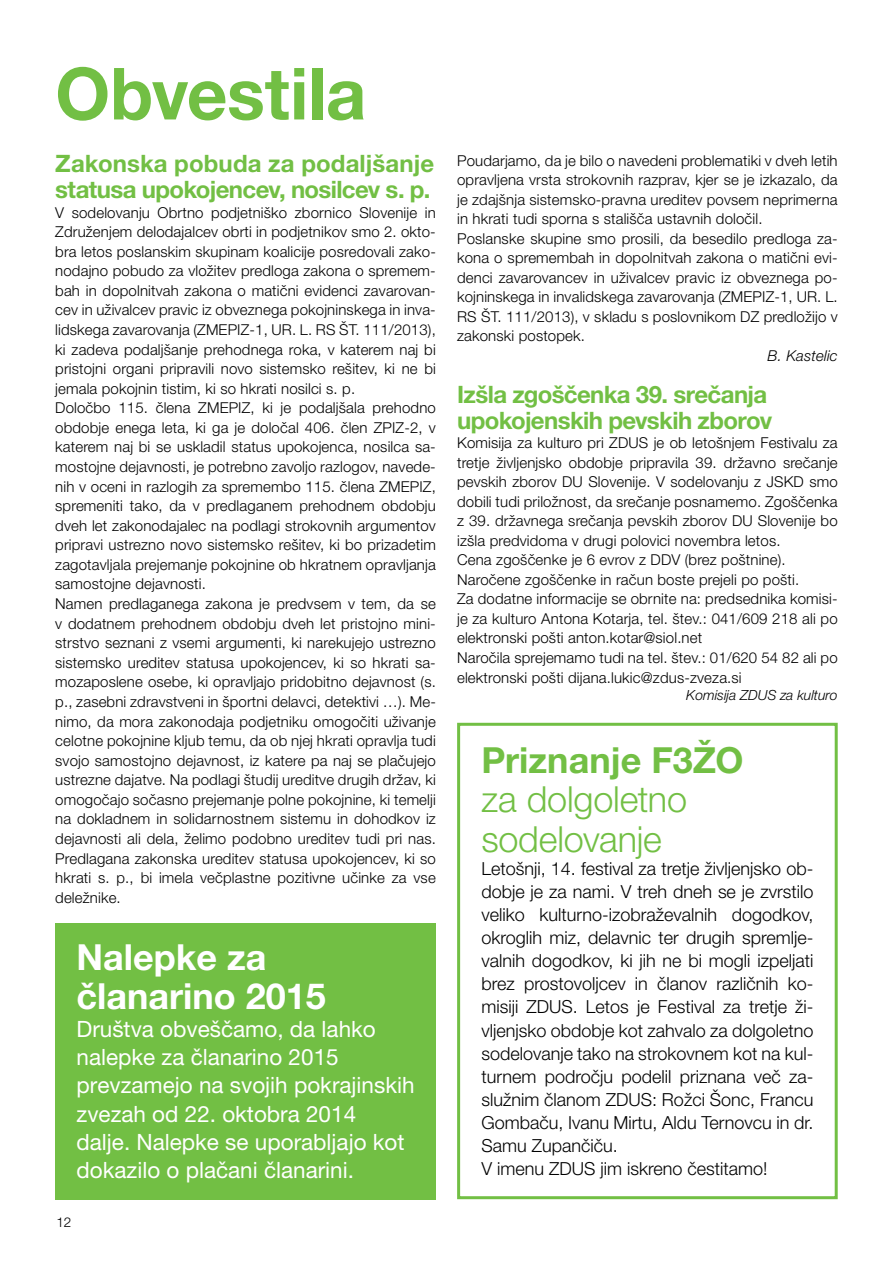
<style>
.page{position:relative;width:893px;height:1263px;background:#fff}
.page>*{position:absolute;margin:0;border:0;box-sizing:border-box;transform-origin:0 0}
.t1{font:700 72px "Helvetica Neue LT Pro";letter-spacing:-.005em;color:#72bf44}
.t2{font:300 36px/39.6px "Helvetica Neue LT Pro";letter-spacing:-.005em;color:#72bf44}
.t3{font:700 36px/38.7px "Helvetica Neue LT Pro";color:#fff}
.t4{font:700 36px "Helvetica Neue LT Pro";color:#72bf44}
.t5{font:700 24px/25.7px "Helvetica Neue LT Pro";letter-spacing:-.025em;color:#72bf44}
.t6{font:22.5px/28.2px "Helvetica Neue LT Pro";color:#fff}
.t7{font:300 18px/23.1px "Helvetica Neue LT Pro";color:#000}
.t8{font:300 15px/19.6px "Helvetica Neue LT Pro";letter-spacing:.01em;color:#000}
.t9{font:italic 300 15px "Helvetica Neue LT Pro";letter-spacing:.01em;color:#000}
.t10{font:italic 300 13.95px "Helvetica Neue LT Pro";color:#000}
.t11{font:300 13.5px "Helvetica Neue LT Pro";color:#000}
</style>
<div class="page">
<div style="left:55px;top:923px;width:381px;height:276px;background:#72bf44"></div>
<div style="left:457px;top:723px;width:381px;height:476px;border:3px solid #72bf44"></div>
<h1 class="t1" style="left:55px;top:49px;width:313px">Obvestila</h1>
<h3 class="t5" style="left:55px;top:150px;width:380px">Zakonska pobuda za podaljšanje statusa upokojencev, nosilcev s. p.</h3>
<p class="t8" style="left:55px;top:202px;width:382px">V sodelovanju Obrtno podjetniško zbornico Slovenije in Združenjem delodajalcev obrti in podjetnikov smo 2. okto&shy;bra letos poslanskim skupinam koalicije posredovali zako&shy;nodajno pobudo za vložitev predloga zakona o spremem&shy;bah in dopolnitvah zakona o matični evidenci zavarovan&shy;cev in uživalcev pravic iz obveznega pokojninskega in inva&shy;lidskega zavarovanja (ZMEPIZ-1, UR. L. RS ŠT. 111/2013), ki zadeva podaljšanje prehodnega roka, v katerem naj bi pristojni organi pripravili novo sistemsko rešitev, ki ne bi jemala pokojnin tistim, ki so hkrati nosilci s. p.<br>Določbo 115. člena ZMEPIZ, ki je podaljšala prehodno obdobje enega leta, ki ga je določal 406. člen ZPIZ-2, v katerem naj bi se uskladil status upokojenca, nosilca sa&shy;mostojne dejavnosti, je potrebno zavoljo razlogov, navede&shy;nih v oceni in razlogih za spremembo 115. člena ZMEPIZ, spremeniti tako, da v predlaganem prehodnem obdobju dveh let zakonodajalec na podlagi strokovnih argumentov pripravi ustrezno novo sistemsko rešitev, ki bo prizadetim zagotavljala prejemanje pokojnine ob hkratnem opravljanja samostojne dejavnosti.<br>Namen predlaganega zakona je predvsem v tem, da se v dodatnem prehodnem obdobju dveh let pristojno mini&shy;strstvo seznani z vsemi argumenti, ki narekujejo ustrezno sistemsko ureditev statusa upokojencev, ki so hkrati sa&shy;mozaposlene osebe, ki opravljajo pridobitno dejavnost (s. p., zasebni zdravstveni in športni delavci, detektivi …). Me&shy;nimo, da mora zakonodaja podjetniku omogočiti uživanje celotne pokojnine kljub temu, da ob njej hkrati opravlja tudi svojo samostojno dejavnost, iz katere pa naj se plačujejo ustrezne dajatve. Na podlagi študij ureditve drugih držav, ki omogočajo sočasno prejemanje polne pokojnine, ki temelji na dokladnem in solidarnostnem sistemu in dohodkov iz dejavnosti ali dela, želimo podobno ureditev tudi pri nas.<br>Predlagana zakonska ureditev statusa upokojencev, ki so hkrati s. p., bi imela večplastne pozitivne učinke za vse deležnike.</p>
<h2 class="t3" style="left:77px;top:937px;width:251px">Nalepke za članarino 2015</h2>
<h3 class="t6" style="left:77px;top:1014px;width:339px">Društva obveščamo, da lahko nalepke za članarino 2015 prevzamejo na svojih pokrajinskih zvezah od 22. oktobra 2014 dalje. Nalepke se uporabljajo kot dokazilo o plačani članarini.</h3>
<p class="t11" style="left:56px;top:1214px;width:16px">12</p>
<p class="t8" style="left:457px;top:151px;width:382px">Poudarjamo, da je bilo o navedeni problematiki v dveh letih opravljena vrsta strokovnih razprav, kjer se je izkazalo, da je zdajšnja sistemsko-pravna ureditev povsem neprimerna in hkrati tudi sporna s stališča ustavnih določil.<br>Poslanske skupine smo prosili, da besedilo predloga za&shy;kona o spremembah in dopolnitvah zakona o matični evi&shy;denci zavarovancev in uživalcev pravic iz obveznega po&shy;kojninskega in invalidskega zavarovanja (ZMEPIZ-1, UR. L.<br>RS ŠT. 111/2013), v skladu s poslovnikom DZ predložijo v zakonski postopek.</p>
<p class="t9" style="left:768px;top:347px;width:72px">B. Kastelic</p>
<h3 class="t5" style="left:457px;top:382px;width:317px">Izšla zgoščenka 39. srečanja upokojenskih pevskih zborov</h3>
<p class="t8" style="left:457px;top:433px;width:382px">Komisija za kulturo pri ZDUS je ob letošnjem Festivalu za tretje življenjsko obdobje pripravila 39. državno srečanje pevskih zborov DU Slovenije. V sodelovanju z JSKD smo dobili tudi priložnost, da srečanje posnamemo. Zgoščenka z 39. državnega srečanja pevskih zborov DU Slovenije bo izšla predvidoma v drugi polovici novembra letos.<br>Cena zgoščenke je 6 evrov z DDV (brez poštnine).<br>Naročene zgoščenke in račun boste prejeli po pošti.<br>Za dodatne informacije se obrnite na: predsednika komisi&shy;je za kulturo Antona Kotarja, tel. štev.: 041/609 218 ali po elektronski pošti anton.kotar@siol.net<br>Naročila sprejemamo tudi na tel. štev.: 01/620 54 82 ali po elektronski pošti dijana.lukic@zdus-zveza.si</p>
<p class="t10" style="left:686px;top:686px;width:153px">Komisija ZDUS za kulturo</p>
<h2 class="t4" style="left:481px;top:738px;width:264px">Priznanje F3ŽO</h2>
<h2 class="t2" style="left:481px;top:779px;width:207px">za dolgoletno sodelovanje</h2>
<p class="t7" style="left:481px;top:857px;width:334px">Letošnji, 14. festival za tretje življenjsko ob&shy;dobje je za nami. V treh dneh se je zvrstilo veliko kulturno-izobraževalnih dogodkov, okroglih miz, delavnic ter drugih spremlje&shy;valnih dogodkov, ki jih ne bi mogli izpeljati brez prostovoljcev in članov različnih ko&shy;misiji ZDUS. Letos je Festival za tretje ži&shy;vljenjsko obdobje kot zahvalo za dolgoletno sodelovanje tako na strokovnem kot na kul&shy;turnem področju podelil priznana več za&shy;služnim članom ZDUS: Rožci Šonc, Francu Gombaču, Ivanu Mirtu, Aldu Ternovcu in dr.<br>Samu Zupančiču.<br>V imenu ZDUS jim iskreno čestitamo!</p>
</div>
